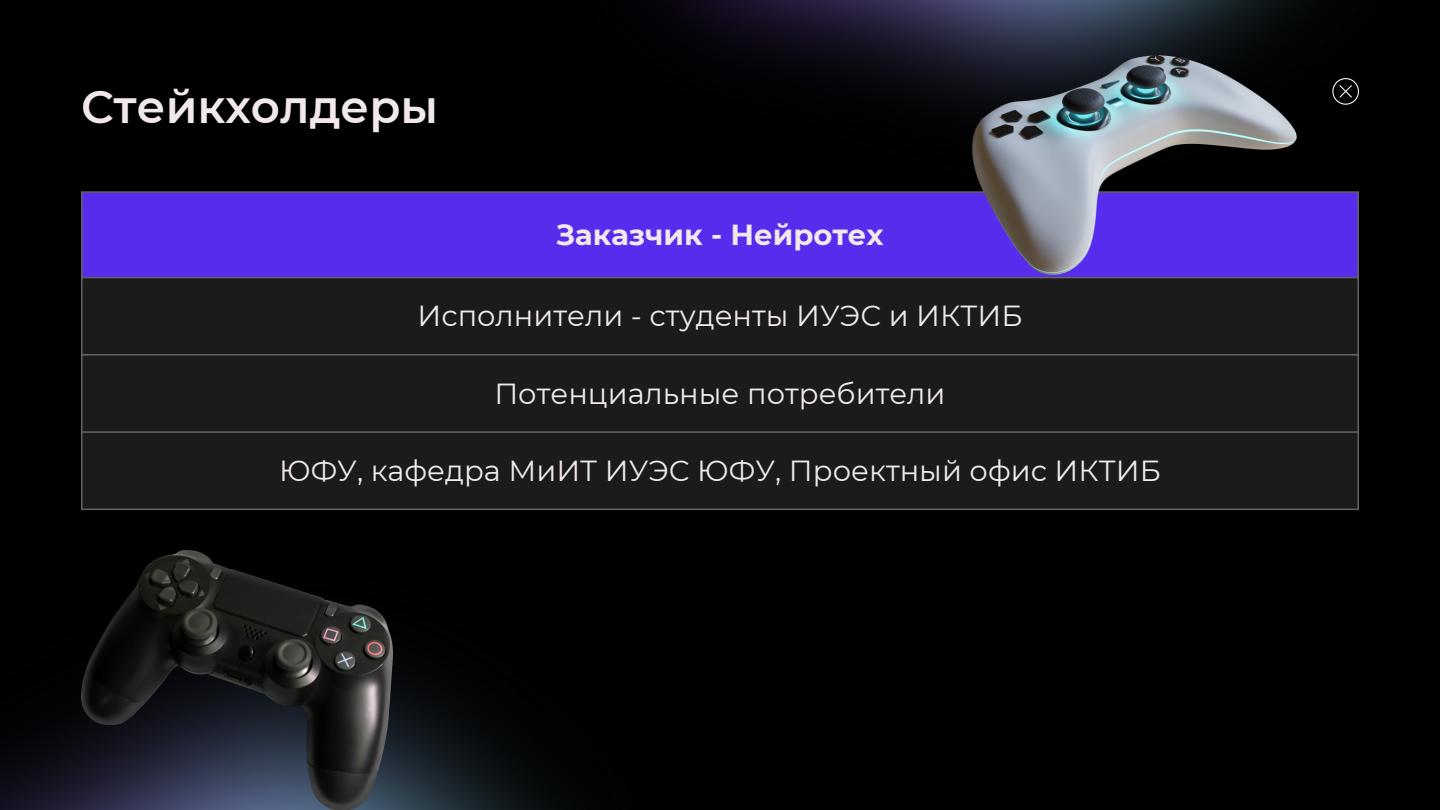
<style>
.page{position:relative;width:1440px;height:810px;background:#000}
.page>*{position:absolute;margin:0;border:0;box-sizing:border-box;transform-origin:0 0}
.t1{font:600 45.2px "Montserrat";color:#f1e9e9}
.t2{font:29px "Montserrat";color:#f1e9e9}
.t3{font:700 29px "Montserrat";color:#f1e9e9}
</style>
<div class="page">
<img style="left:649px;top:0;width:701px;height:140px">
<img style="left:0;top:642px;width:566px;height:168px">
<div style="left:82px;top:192px;width:1276px;height:86px;background:#582ced"></div>
<div style="left:82px;top:278px;width:1276px;height:231px;background:#1b1b1b"></div>
<hr style="left:81px;top:193px;width:1px;height:316px;background:#646464">
<hr style="left:1358px;top:193px;width:1px;height:316px;background:#646464">
<hr style="left:81px;top:191px;width:1278px;height:2px;background:#646464">
<hr style="left:81px;top:277px;width:1278px;height:1px;background:#646464">
<hr style="left:81px;top:354px;width:1278px;height:2px;background:#646464">
<hr style="left:81px;top:431px;width:1278px;height:2px;background:#646464">
<hr style="left:81px;top:509px;width:1278px;height:1px;background:#646464">
<svg style="left:1332px;top:78px;width:27px;height:26px"></svg>
<img style="left:81px;top:550px;width:311px;height:260px">
<img style="left:972px;top:56px;width:324px;height:219px">
<p class="t1" style="left:81px;top:79px;width:359px">Стейкхолдеры</p>
<p class="t3" style="left:556px;top:216px;width:329px">Заказчик - Нейротех</p>
<p class="t2" style="left:417px;top:298px;width:607px">Исполнители - студенты ИУЭС и ИКТИБ</p>
<p class="t2" style="left:494px;top:376px;width:453px">Потенциальные потребители</p>
<p class="t2" style="left:279px;top:453px;width:883px">ЮФУ, кафедра МиИТ ИУЭС ЮФУ, Проектный офис ИКТИБ</p>
</div>
